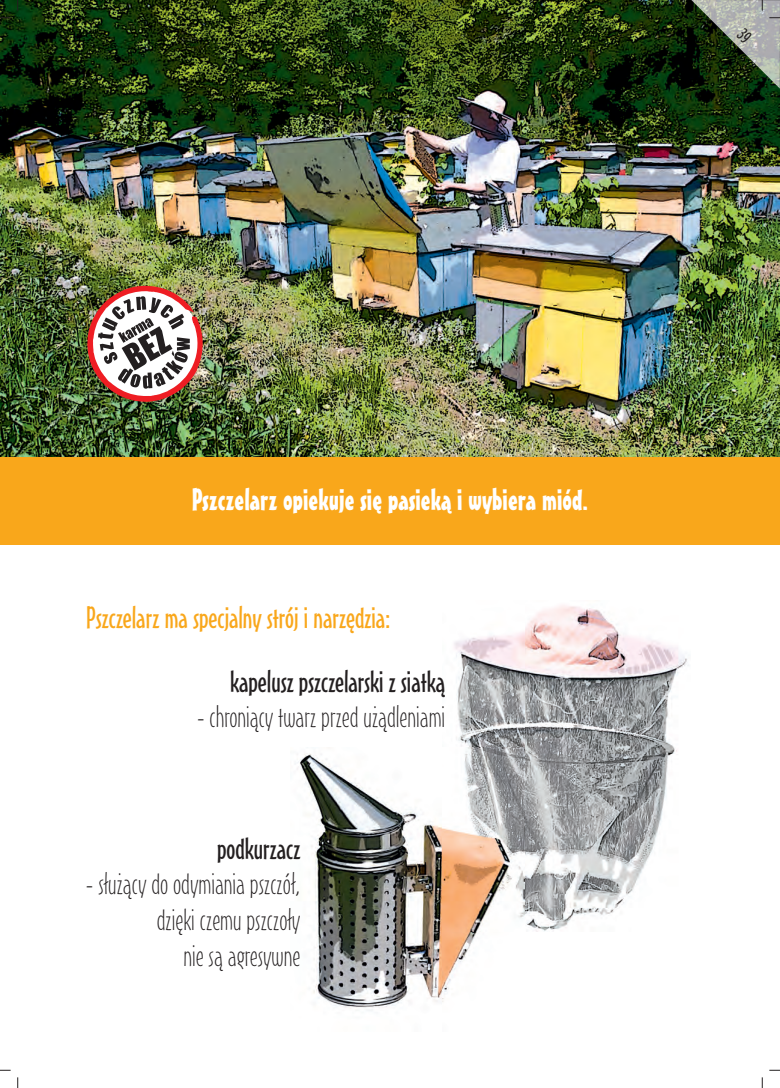
<style>
.page{position:relative;width:780px;height:1088px;background:#fff}
.page>*{position:absolute;margin:0;border:0;box-sizing:border-box;transform-origin:0 0}
.t1{font:30px/36px "Mister Earl X Lt EU";color:#231f20;text-align:right}
.t2{font:30px "Mister Earl EU";color:#fff}
.t3{font:30px "Mister Earl Lt EU";color:#f9a71b}
.t4{font:30px "Mister Earl Lt EU";color:#231f20}
</style>
<div class="page">
<img style="left:0;top:0;width:779px;height:457px">
<div style="left:0;top:457px;width:780px;height:87px;background:#f9a71b"></div>
<img style="left:524px;top:605px;width:165px;height:326px">
<img style="left:454px;top:631px;width:70px;height:117px">
<img style="left:295px;top:748px;width:229px;height:263px">
<img style="left:85px;top:283px;width:121px;height:121px">
<img style="left:691px;top:0;width:89px;height:89px">
<svg style="left:736px;top:27px;width:16px;height:17px"></svg>
<p class="t2" style="left:192px;top:481px;width:398px">Pszczelarz opiekuje się pasieką i wybiera miód.</p>
<p class="t3" style="left:86px;top:599px;width:306px">Pszczelarz ma specjalny strój i narzędzia:</p>
<p class="t4" style="left:230px;top:663px;width:216px">kapelusz pszczelarski z siatką</p>
<p class="t1" style="left:197px;top:699px;width:249px">- chroniący twarz przed użądleniami</p>
<p class="t4" style="left:217px;top:830px;width:85px">podkurzacz</p>
<p class="t1" style="left:86px;top:866px;width:216px">- służący do odymiania pszczół, dzięki czemu pszczoły<br>nie są agresywne</p>
</div>
